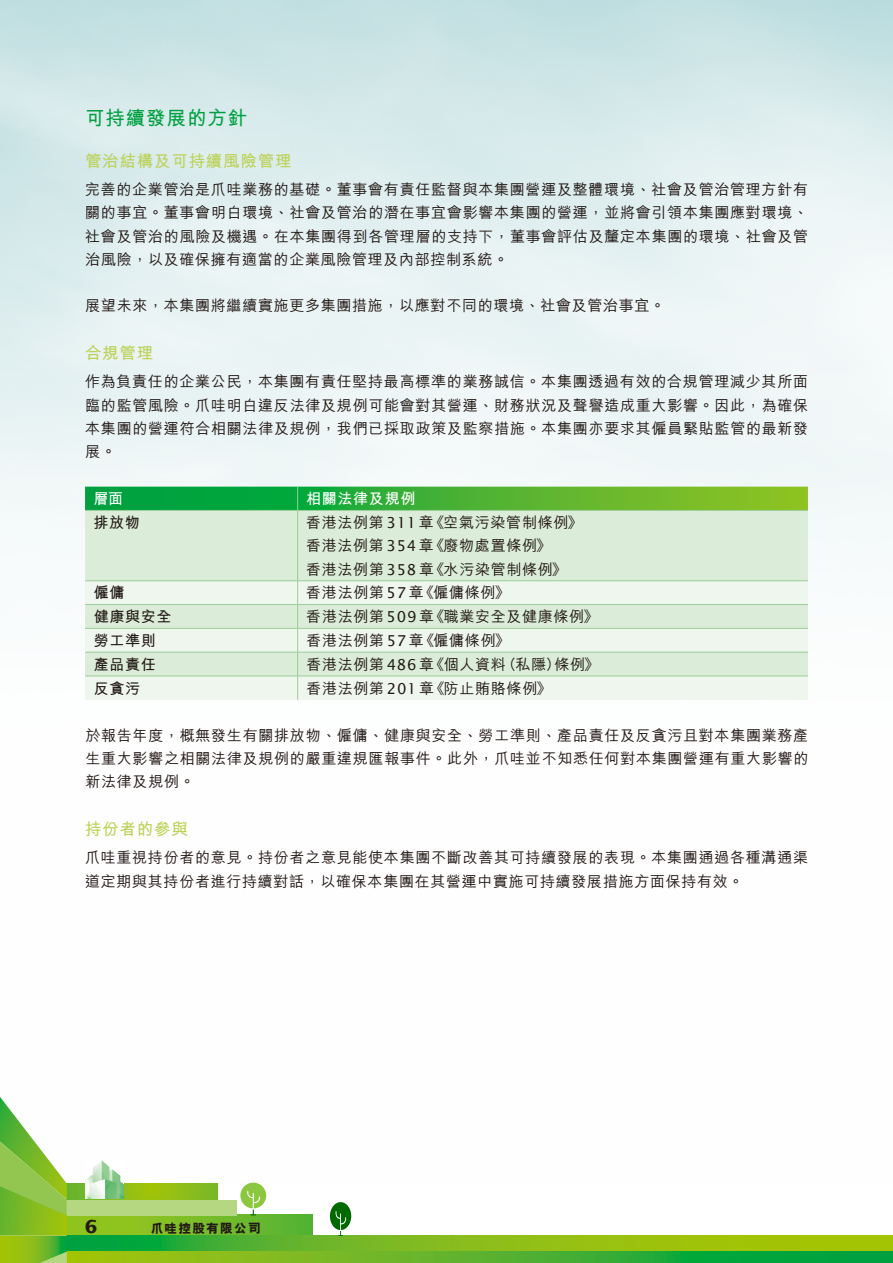
<style>
.page{position:relative;width:893px;height:1263px;background:#fff}
.page>*{position:absolute;margin:0;border:0;box-sizing:border-box;transform-origin:0 0}
.t1{font:700 19.5px "M Hei HK";letter-spacing:.045em;color:#00a041}
.t2{font:700 18px "Lucida Sans Std";color:#231916}
.t3{font:700 16.5px "M Hei HK";letter-spacing:.045em;color:#bcd259}
.t4{font:500 15px/23.2px "M Hei HK";letter-spacing:.045em;color:#231916;text-align:justify}
.t5{font:700 15px "M Hei HK";letter-spacing:.045em;color:#231916}
.t6{font:700 15px "M Hei HK";letter-spacing:.045em;color:#fff}
.t7{font:800 12.75px "M Hei HK";letter-spacing:.09em;color:#231916}
.s1{font-family:"Lucida Sans Std";font-weight:400}
</style>
<div class="page">
<div style="left:67px;top:1215px;width:246px;height:21px;background:linear-gradient(to right,#9cc71b,#57b333)"></div>
<svg style="left:67px;top:1236px;width:826px;height:15px;background:#74b91d"></svg>
<svg style="left:67px;top:1251px;width:826px;height:12px;background:#50b12b"></svg>
<svg style="left:67px;top:1183px;width:151px;height:16px;background:#8abd19"></svg>
<div style="left:67px;top:1199px;width:169px;height:16px;background:#b5d781"></div>
<svg style="left:0;top:1097px;width:67px;height:166px"></svg>
<svg style="left:240px;top:1182px;width:26px;height:33px"></svg>
<svg style="left:330px;top:1202px;width:21px;height:34px"></svg>
<img style="left:85px;top:1160px;width:39px;height:39px">
<div style="left:85px;top:511px;width:723px;height:69px;background:#dbedd8"></div>
<svg style="left:85px;top:581px;width:723px;height:119px;background:#e5f1e3"></svg>
<svg style="left:85px;top:487px;width:723px;height:23px;background:#3eb034"></svg>
<hr style="left:297px;top:511px;width:1px;height:69px;background:#99ce98">
<hr style="left:85px;top:580px;width:213px;height:1px;background:#99ce98">
<hr style="left:298px;top:580px;width:510px;height:1px;background:#99ce98">
<hr style="left:85px;top:604px;width:213px;height:1px;background:#99ce98">
<hr style="left:298px;top:604px;width:510px;height:1px;background:#99ce98">
<hr style="left:85px;top:628px;width:213px;height:1px;background:#99ce98">
<hr style="left:298px;top:628px;width:510px;height:1px;background:#99ce98">
<hr style="left:85px;top:652px;width:213px;height:1px;background:#99ce98">
<hr style="left:298px;top:652px;width:510px;height:1px;background:#99ce98">
<hr style="left:85px;top:676px;width:213px;height:1px;background:#99ce98">
<hr style="left:298px;top:676px;width:510px;height:1px;background:#99ce98">
<svg style="left:297px;top:581px;width:1px;height:119px"></svg>
<hr style="left:85px;top:510px;width:213px;height:1px;background:#99ce98">
<hr style="left:298px;top:510px;width:510px;height:1px;background:#99ce98">
<h1 class="t1" style="left:85px;top:104px;width:164px">可持續發展的方針</h1>
<p class="t3" style="left:85px;top:149px;width:208px">管治結構及可持續風險管理</p>
<p class="t4" style="left:85px;top:177px;width:725px">完善的企業管治是爪哇業務的基礎。董事會有責任監督與本集團營運及整體環境、社會及管治管理方針有關的事宜。董事會明白環境、社會及管治的潛在事宜會影響本集團的營運，並將會引領本集團應對環境、社會及管治的風險及機遇。在本集團得到各管理層的支持下，董事會評估及釐定本集團的環境、社會及管治風險，以及確保擁有適當的企業風險管理及內部控制系統。</p>
<p class="t4" style="left:85px;top:293px;width:581px">展望未來，本集團將繼續實施更多集團措施，以應對不同的環境、社會及管治事宜。</p>
<p class="t3" style="left:85px;top:341px;width:70px">合規管理</p>
<p class="t4" style="left:85px;top:369px;width:725px">作為負責任的企業公民，本集團有責任堅持最高標準的業務誠信。本集團透過有效的合規管理減少其所面臨的監管風險。爪哇明白違反法律及規例可能會對其營運、財務狀況及聲譽造成重大影響。因此，為確保本集團的營運符合相關法律及規例，我們已採取政策及監察措施。本集團亦要求其僱員緊貼監管的最新發展。</p>
<p class="t6" style="left:94px;top:488px;width:31px">層面</p>
<p class="t6" style="left:306px;top:488px;width:111px">相關法律及規例</p>
<p class="t5" style="left:94px;top:512px;width:48px">排放物</p>
<p class="t4" style="left:306px;top:510px;width:278px;text-align:left">香港法例第 <span class="s1">311</span> 章《空氣污染管制條例》香港法例第 <span class="s1">354</span> 章《廢物處置條例》<br>香港法例第 <span class="s1">358</span> 章《水污染管制條例》</p>
<p class="t5" style="left:94px;top:582px;width:32px">僱傭</p>
<p class="t4" style="left:306px;top:580px;width:205px">香港法例第 <span class="s1">57</span> 章《僱傭條例》</p>
<p class="t5" style="left:94px;top:606px;width:79px">健康與安全</p>
<p class="t4" style="left:306px;top:604px;width:294px">香港法例第 <span class="s1">509</span> 章《職業安全及健康條例》</p>
<p class="t5" style="left:94px;top:630px;width:64px">勞工準則</p>
<p class="t4" style="left:306px;top:628px;width:205px">香港法例第 <span class="s1">57</span> 章《僱傭條例》</p>
<p class="t5" style="left:94px;top:653px;width:64px">產品責任</p>
<p class="t4" style="left:306px;top:651px;width:294px">香港法例第 <span class="s1">486</span> 章《個人資料（私隱）條例》</p>
<p class="t5" style="left:94px;top:677px;width:48px">反貪污</p>
<p class="t4" style="left:306px;top:675px;width:247px">香港法例第 <span class="s1">201</span> 章《防止賄賂條例》</p>
<p class="t4" style="left:85px;top:722px;width:724px">於報告年度，概無發生有關排放物、僱傭、健康與安全、勞工準則、產品責任及反貪污且對本集團業務產生重大影響之相關法律及規例的嚴重違規匯報事件。此外，爪哇並不知悉任何對本集團營運有重大影響的新法律及規例。</p>
<p class="t3" style="left:85px;top:817px;width:104px">持份者的參與</p>
<p class="t4" style="left:85px;top:845px;width:724px">爪哇重視持份者的意見。持份者之意見能使本集團不斷改善其可持續發展的表現。本集團通過各種溝通渠道定期與其持份者進行持續對話，以確保本集團在其營運中實施可持續發展措施方面保持有效。</p>
<p class="t2" style="left:85px;top:1216px;width:14px">6</p>
<p class="t7" style="left:151px;top:1222px;width:112px">爪哇控股有限公司</p>
</div>
